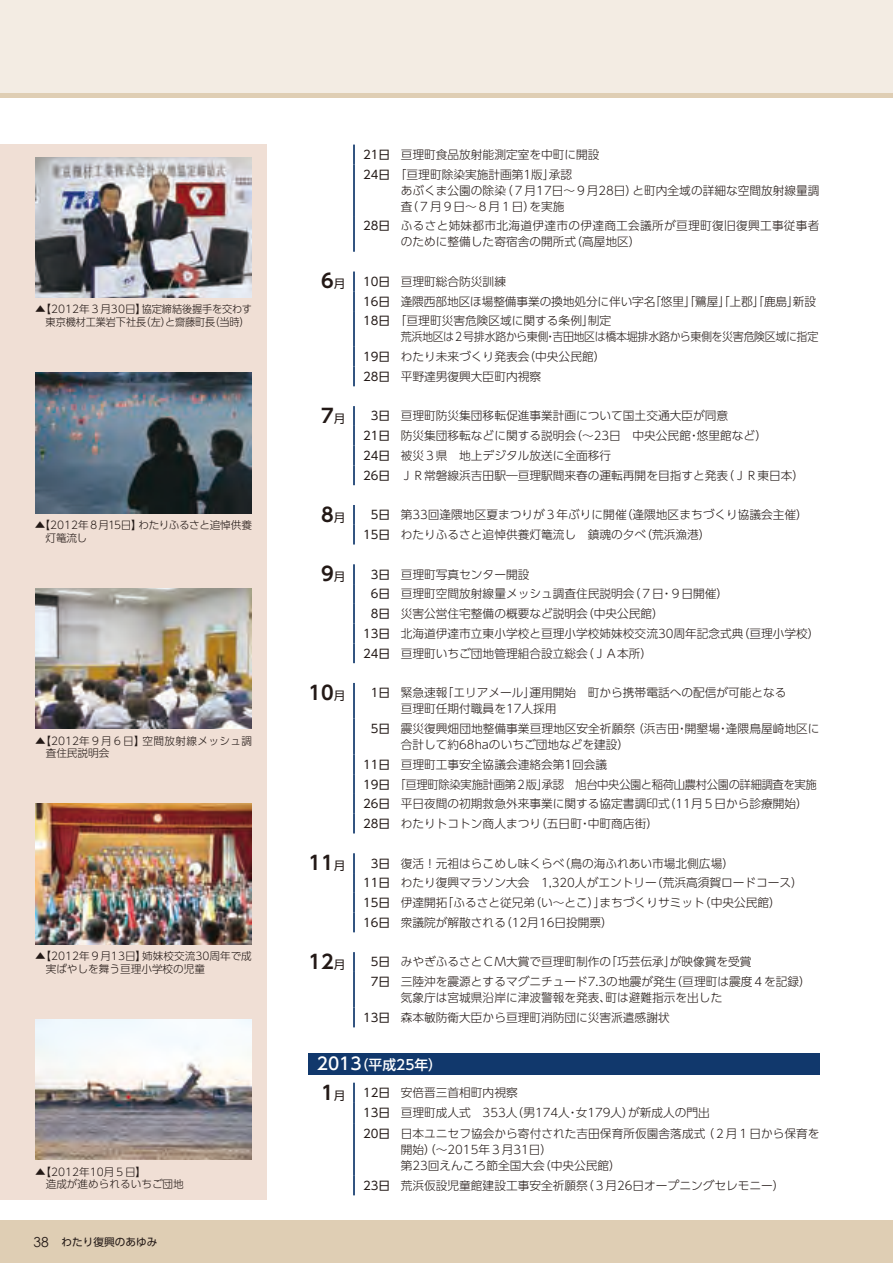
<style>
.page{position:relative;width:893px;height:1263px;background:#fff}
.page>*{position:absolute;margin:0;border:0;box-sizing:border-box;transform-origin:0 0}
.t1{font:700 19.2px "UD Shin Go Pro De";color:#231916}
.t2{font:500 13.8px "UD Shin Go Pro";color:#fff}
.t3{font:300 11.7px/19.8px "UD Shin Go Pro";color:#231916}
.t4{font:300 11.7px/19.8px "UD Shin Go Pro";letter-spacing:-.02em;color:#231916;scale:.94 1}
.t5{font:300 11.7px/15.9px "UD Shin Go Pro";letter-spacing:.025em;color:#231916}
.t6{font:300 10.65px/12.8px "UD Shin Go Pro";color:#231916}
.t7{font:300 10.65px/12.8px "UD Shin Go Pro";letter-spacing:.035em;color:#231916}
.t8{font:300 10.65px/12.8px "UD Shin Go Pro";letter-spacing:-.03em;color:#231916}
.t9{font:10.65px "UD Shin Go Pro";color:#231916}
.s1{font-family:"Century Gothic";font-size:13.8px}
.s2{font-weight:400}
.s3{font-family:"UD Shin Go Pro";font-weight:400;font-size:11.7px}
.s4{font-size:16.95px}
</style>
<div class="page">
<div style="left:0;top:1220px;width:893px;height:43px;background:#dfceb4"></div>
<div style="left:0;top:0;width:893px;height:98px;background:#f3ece3"></div>
<div style="left:0;top:145px;width:267px;height:1055px;background:#f0dfd5"></div>
<hr style="left:0;top:94px;width:893px;height:4px;background:#dfceb4">
<img style="left:35px;top:804px;width:217px;height:140px">
<img style="left:35px;top:588px;width:217px;height:141px">
<img style="left:35px;top:1019px;width:217px;height:141px">
<img style="left:35px;top:157px;width:217px;height:141px">
<img style="left:35px;top:373px;width:217px;height:140px">
<svg style="left:353px;top:145px;width:2px;height:19px"></svg>
<hr style="left:353px;top:164px;width:2px;height:52px;background:#11386c">
<hr style="left:353px;top:216px;width:2px;height:36px;background:#11386c">
<hr style="left:353px;top:271px;width:2px;height:20px;background:#11386c">
<hr style="left:353px;top:291px;width:2px;height:20px;background:#11386c">
<hr style="left:353px;top:311px;width:2px;height:36px;background:#11386c">
<hr style="left:353px;top:347px;width:2px;height:20px;background:#11386c">
<svg style="left:353px;top:367px;width:2px;height:19px"></svg>
<hr style="left:353px;top:406px;width:2px;height:20px;background:#11386c">
<hr style="left:353px;top:426px;width:2px;height:20px;background:#11386c">
<svg style="left:353px;top:446px;width:2px;height:19px"></svg>
<hr style="left:353px;top:465px;width:2px;height:20px;background:#11386c">
<hr style="left:353px;top:505px;width:2px;height:20px;background:#11386c">
<svg style="left:353px;top:525px;width:2px;height:19px"></svg>
<hr style="left:353px;top:564px;width:2px;height:20px;background:#11386c">
<hr style="left:353px;top:584px;width:2px;height:20px;background:#11386c">
<hr style="left:353px;top:604px;width:2px;height:20px;background:#11386c">
<svg style="left:353px;top:624px;width:2px;height:19px"></svg>
<hr style="left:353px;top:643px;width:2px;height:20px;background:#11386c">
<hr style="left:353px;top:683px;width:2px;height:36px;background:#11386c">
<hr style="left:353px;top:719px;width:2px;height:35px;background:#11386c">
<hr style="left:353px;top:754px;width:2px;height:20px;background:#11386c">
<hr style="left:353px;top:774px;width:2px;height:20px;background:#11386c">
<hr style="left:353px;top:794px;width:2px;height:20px;background:#11386c">
<svg style="left:353px;top:814px;width:2px;height:19px"></svg>
<hr style="left:353px;top:853px;width:2px;height:20px;background:#11386c">
<hr style="left:353px;top:873px;width:2px;height:20px;background:#11386c">
<svg style="left:353px;top:893px;width:2px;height:19px"></svg>
<hr style="left:353px;top:912px;width:2px;height:20px;background:#11386c">
<hr style="left:353px;top:952px;width:2px;height:20px;background:#11386c">
<hr style="left:353px;top:972px;width:2px;height:36px;background:#11386c">
<svg style="left:353px;top:1008px;width:2px;height:19px"></svg>
<div style="left:308px;top:1053px;width:512px;height:21px;background:#11386c"></div>
<hr style="left:353px;top:1083px;width:2px;height:20px;background:#11386c">
<hr style="left:353px;top:1103px;width:2px;height:20px;background:#11386c">
<hr style="left:353px;top:1123px;width:2px;height:52px;background:#11386c">
<hr style="left:353px;top:1175px;width:2px;height:20px;background:#11386c">
<p class="t6" style="left:35px;top:303px;width:219px;text-align:right">▲【2012年３月30日】協定締結後握手を交わす東京機材工業岩下社長（左）と齋藤町長（当時）</p>
<p class="t8" style="left:46px;top:518px;width:208px;text-indent:-11px">▲【2012年８月15日】わたりふるさと追悼供養灯篭流し</p>
<p class="t7" style="left:46px;top:734px;width:208px;text-indent:-11px">▲【2012年９月６日】空間放射線メッシュ調査住民説明会</p>
<p class="t6" style="left:46px;top:949px;width:208px;text-indent:-11px">▲【2012年９月13日】姉妹校交流30周年で成実ばやしを舞う亘理小学校の児童</p>
<p class="t6" style="left:35px;top:1165px;width:150px">▲【2012年10月５日】<br>　造成が進められるいちご団地</p>
<p class="t9" style="left:34px;top:1233px;width:125px"><span class="s1">38</span> わたり復興のあゆみ</p>
<p class="t3" style="left:363px;top:144px;width:238px"><span class="s2">21日</span> 亘理町食品放射能測定室を中町に開設<br><span class="s2">24日</span>「亘理町除染実施計画第1版」承認</p>
<p class="t3" style="left:401px;top:182px;width:420px;line-height:15.9px">あぶくま公園の除染（７月17日〜９月28日）と町内全域の詳細な空間放射線量調査（７月９日〜８月１日）を実施</p>
<p class="t5" style="left:401px;top:218px;width:420px;text-indent:-38px"><span class="s2">28日</span> ふるさと姉妹都市北海道伊達市の伊達商工会議所が亘理町復旧復興工事従事者のために整備した寄宿舎の開所式（高屋地区）</p>
<h1 class="t1" style="left:321px;top:265px;width:26px">6<span class="s3">月</span></h1>
<p class="t3" style="left:363px;top:271px;width:454px"><span class="s2">10日</span> 亘理町総合防災訓練<br><span class="s2">16日</span> 逢隈西部地区ほ場整備事業の換地処分に伴い字名「悠里」「鷺屋」「上郡」「鹿島」新設<br><span class="s2">18日</span>「亘理町災害危険区域に関する条例」制定</p>
<p class="t4" style="left:363px;top:327px;width:486px;text-indent:38px">荒浜地区は２号排水路から東側・吉田地区は橋本堀排水路から東側を災害危険区域に指定<br><span class="s2">19日</span> わたり未来づくり発表会（中央公民館）<br><span class="s2">28日</span> 平野達男復興大臣町内視察</p>
<h1 class="t1" style="left:321px;top:400px;width:26px">7<span class="s3">月</span></h1>
<p class="t3" style="left:363px;top:406px;width:443px;text-indent:8px"><span class="s2">3日</span> 亘理町防災集団移転促進事業計画について国土交通大臣が同意<br><span class="s2">21日</span> 防災集団移転などに関する説明会（〜23日　中央公民館・悠里館など）<br><span class="s2">24日</span> 被災３県　地上デジタル放送に全面移行<br><span class="s2">26日</span> ＪＲ常磐線浜吉田駅―亘理駅間来春の運転再開を目指すと発表（ＪＲ東日本）</p>
<h1 class="t1" style="left:321px;top:499px;width:26px">8<span class="s3">月</span></h1>
<p class="t3" style="left:363px;top:504px;width:446px;text-indent:8px"><span class="s2">5日</span> 第33回逢隈地区夏まつりが３年ぶりに開催（逢隈地区まちづくり協議会主催）<br><span class="s2">15日</span> わたりふるさと追悼供養灯篭流し　鎮魂の夕べ（荒浜漁港）</p>
<h1 class="t1" style="left:321px;top:558px;width:26px">9<span class="s3">月</span></h1>
<p class="t3" style="left:371px;top:564px;width:160px"><span class="s2">3日</span> 亘理町写真センター開設</p>
<p class="t3" style="left:371px;top:584px;width:359px"><span class="s2">6日</span> 亘理町空間放射線量メッシュ調査住民説明会（７日・９日開催）</p>
<p class="t3" style="left:371px;top:603px;width:295px"><span class="s2">8日</span> 災害公営住宅整備の概要など説明会（中央公民館）</p>
<p class="t3" style="left:363px;top:623px;width:458px"><span class="s2">13日</span> 北海道伊達市立東小学校と亘理小学校姉妹校交流30周年記念式典（亘理小学校）</p>
<p class="t3" style="left:363px;top:643px;width:291px"><span class="s2">24日</span> 亘理町いちご団地管理組合設立総会（ＪＡ本所）</p>
<h1 class="t1" style="left:309px;top:677px;width:38px">10<span class="s3">月</span></h1>
<p class="t3" style="left:401px;top:684px;width:387px;line-height:15.9px;text-indent:-30px"><span class="s2">1日</span> 緊急速報「エリアメール」運用開始　町から携帯電話への配信が可能となる亘理町任期付職員を17人採用</p>
<p class="t3" style="left:401px;top:720px;width:420px;line-height:15.9px;text-indent:-30px"><span class="s2">5日</span> 震災復興畑団地整備事業亘理地区安全祈願祭（浜吉田・開墾場・逢隈鳥屋崎地区に合計して約68haのいちご団地などを建設）</p>
<p class="t3" style="left:363px;top:754px;width:455px"><span class="s2">11日</span> 亘理町工事安全協議会連絡会第1回会議<br><span class="s2">19日</span>「亘理町除染実施計画第２版」承認　旭台中央公園と稲荷山農村公園の詳細調査を実施<span class="s2">26日</span> 平日夜間の初期救急外来事業に関する協定書調印式（11月５日から診療開始）<span class="s2">28日</span> わたりトコトン商人まつり（五日町・中町商店街）</p>
<h1 class="t1" style="left:309px;top:847px;width:38px">11<span class="s3">月</span></h1>
<p class="t3" style="left:363px;top:853px;width:441px;text-indent:8px"><span class="s2">3日</span> 復活！元祖はらこめし味くらべ（鳥の海ふれあい市場北側広場）<br><span class="s2">11日</span> わたり復興マラソン大会　1,320人がエントリー（荒浜高須賀ロードコース）<span class="s2">15日</span> 伊達開拓「ふるさと従兄弟（い〜とこ）」まちづくりサミット（中央公民館）<br><span class="s2">16日</span> 衆議院が解散される（12月16日投開票）</p>
<h1 class="t1" style="left:309px;top:946px;width:38px">12<span class="s3">月</span></h1>
<p class="t3" style="left:371px;top:952px;width:442px"><span class="s2">5日</span> みやぎふるさとＣＭ大賞で亘理町制作の「巧芸伝承」が映像賞を受賞<br><span class="s2">7日</span> 三陸沖を震源とするマグニチュード7.3の地震が発生（亘理町は震度４を記録）</p>
<p class="t3" style="left:363px;top:987px;width:373px;text-indent:38px">気象庁は宮城県沿岸に津波警報を発表、町は避難指示を出した　<br><span class="s2">13日</span> 森本敏防衛大臣から亘理町消防団に災害派遣感謝状</p>
<p class="t2" style="left:317px;top:1053px;width:127px"><span class="s4">2013</span>（平成25年）</p>
<h1 class="t1" style="left:321px;top:1076px;width:26px">1<span class="s3">月</span></h1>
<p class="t3" style="left:363px;top:1082px;width:458px;line-height:20.2px"><span class="s2">12日</span> 安倍晋三首相町内視察<br><span class="s2">13日</span> 亘理町成人式　353人（男174人・女179人）が新成人の門出<br><span class="s2">20日</span> 日本ユニセフ協会から寄付された吉田保育所仮園舎落成式（２月１日から保育を</p>
<p class="t3" style="left:401px;top:1141px;width:222px;line-height:15.9px">開始）（〜2015年３月31日）<br>第23回えんころ節全国大会（中央公民館）</p>
<p class="t3" style="left:363px;top:1175px;width:423px"><span class="s2">23日</span> 荒浜仮設児童館建設工事安全祈願祭（３月26日オープニングセレモニー）</p>
</div>
